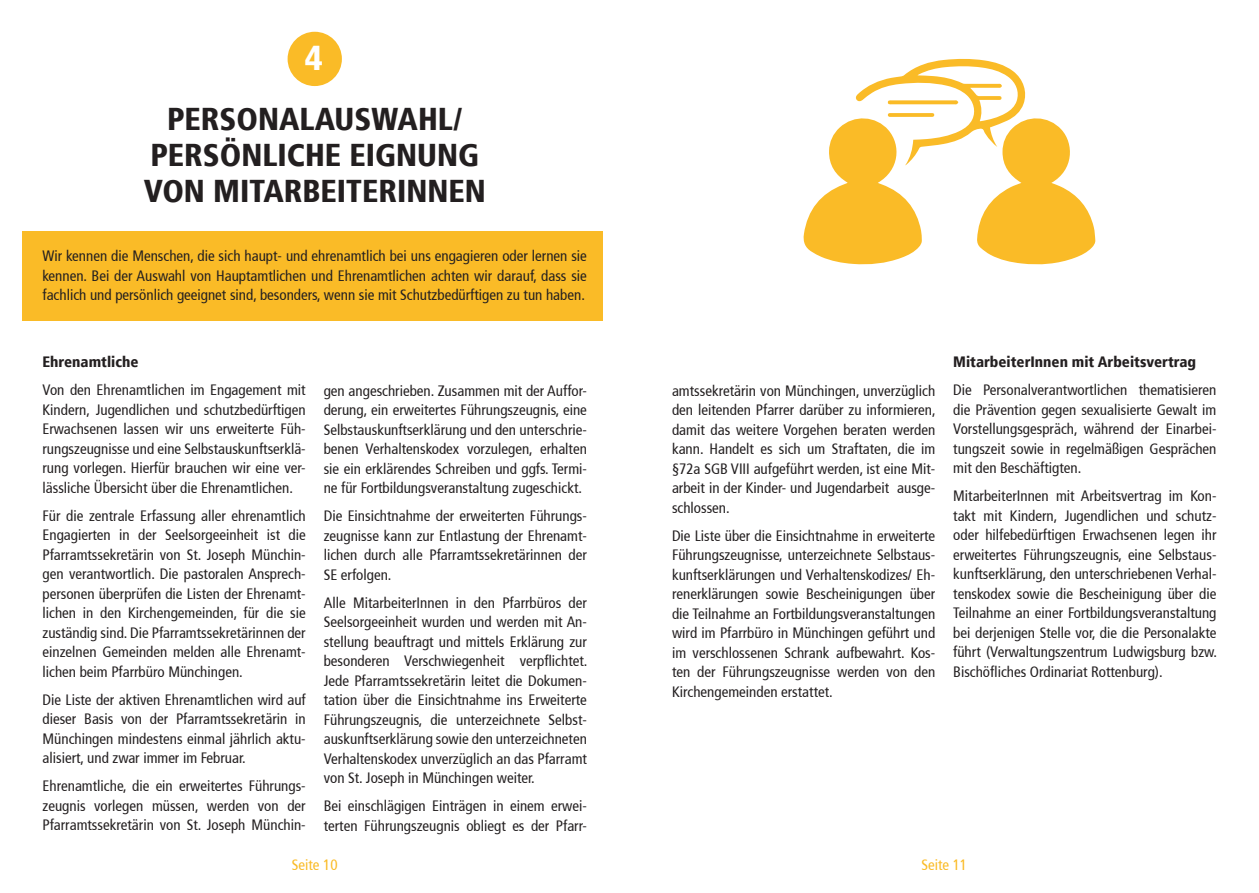
<style>
.page{position:relative;width:1259px;height:893px;background:#fff}
.page>*{position:absolute;margin:0;border:0;box-sizing:border-box;transform-origin:0 0}
.t1{font:900 condensed 34.5px "Frutiger";color:#fff}
.t2{font:900 condensed 31.5px/36px "Frutiger";color:#231f20;text-align:center}
.t3{font:condensed 15px/19.5px "Frutiger";color:#231f20;text-align:justify}
.t4{font:900 condensed 15px "Frutiger";color:#231f20}
.t5{font:condensed 15px "Frutiger";color:#fabb27}
</style>
<div class="page">
<div style="left:287px;top:32px;width:55px;height:54px;background:#fabb27;border-radius:50%"></div>
<div style="left:22px;top:231px;width:581px;height:89px;background:#fabb27"></div>
<svg style="left:803px;top:58px;width:292px;height:207px"></svg>
<p class="t1" style="left:305px;top:38px;width:19px">4</p>
<p class="t2" style="left:144px;top:101px;width:343px">PERSONALAUSWAHL/<br>PERSÖNLICHE EIGNUNG<br>VON MITARBEITERINNEN</p>
<p class="t3" style="left:43px;top:246px;width:546px">Wir kennen die Menschen, die sich haupt- und ehrenamtlich bei uns engagieren oder lernen sie kennen. Bei der Auswahl von Hauptamtlichen und Ehrenamtlichen achten wir darauf, dass sie fachlich und persönlich geeignet sind, besonders, wenn sie mit Schutzbedürftigen zu tun haben.</p>
<p class="t4" style="left:43px;top:353px;width:97px">Ehrenamtliche</p>
<p class="t3" style="left:43px;top:381px;width:265px">Von den Ehrenamtlichen im Engagement mit Kindern, Jugendlichen und schutzbedürftigen Erwachsenen lassen wir uns erweiterte Füh&shy;rungszeugnisse und eine Selbstauskunftserklä&shy;rung vorlegen. Hierfür brauchen wir eine ver&shy;lässliche Übersicht über die Ehrenamtlichen.</p>
<p class="t3" style="left:43px;top:506px;width:265px">Für die zentrale Erfassung aller ehrenamtlich Engagierten in der Seelsorgeeinheit ist die Pfarramtssekretärin von St. Joseph Münchin&shy;gen verantwortlich. Die pastoralen Ansprech&shy;personen überprüfen die Listen der Ehrenamt&shy;lichen in den Kirchengemeinden, für die sie zuständig sind. Die Pfarramtssekretärinnen der einzelnen Gemeinden melden alle Ehrenamt&shy;lichen beim Pfarrbüro Münchingen.</p>
<p class="t3" style="left:43px;top:690px;width:265px">Die Liste der aktiven Ehrenamtlichen wird auf dieser Basis von der Pfarramtssekretärin in Münchingen mindestens einmal jährlich aktu&shy;alisiert, und zwar immer im Februar.</p>
<p class="t3" style="left:43px;top:777px;width:265px">Ehrenamtliche, die ein erweitertes Führungs&shy;zeugnis vorlegen müssen, werden von der Pfarramtssekretärin von St. Joseph Münchin-</p>
<p class="t3" style="left:324px;top:381px;width:265px">gen angeschrieben. Zusammen mit der Auffor&shy;derung, ein erweitertes Führungszeugnis, eine Selbstauskunftserklärung und den unterschrie&shy;benen Verhaltenskodex vorzulegen, erhalten sie ein erklärendes Schreiben und ggfs. Termi&shy;ne für Fortbildungsveranstaltung zugeschickt.</p>
<p class="t3" style="left:324px;top:506px;width:265px">Die Einsichtnahme der erweiterten Führungs&shy;zeugnisse kann zur Entlastung der Ehrenamt&shy;lichen durch alle Pfarramtssekretärinnen der SE erfolgen.</p>
<p class="t3" style="left:324px;top:593px;width:265px">Alle MitarbeiterInnen in den Pfarrbüros der Seelsorgeeinheit wurden und werden mit An&shy;stellung beauftragt und mittels Erklärung zur besonderen Verschwiegenheit verpflichtet.<br>Jede Pfarramtssekretärin leitet die Dokumen&shy;tation über die Einsichtnahme ins Erweiterte Führungszeugnis, die unterzeichnete Selbst&shy;auskunftserklärung sowie den unterzeichneten Verhaltenskodex unverzüglich an das Pfarramt von St. Joseph in Münchingen weiter.</p>
<p class="t3" style="left:324px;top:797px;width:265px">Bei einschlägigen Einträgen in einem erwei&shy;terten Führungszeugnis obliegt es der Pfarr-</p>
<p class="t3" style="left:672px;top:381px;width:265px">amtssekretärin von Münchingen, unverzüglich den leitenden Pfarrer darüber zu informieren, damit das weitere Vorgehen beraten werden kann. Handelt es sich um Straftaten, die im §72a SGB VIII aufgeführt werden, ist eine Mit&shy;arbeit in der Kinder- und Jugendarbeit ausge&shy;schlossen.</p>
<p class="t3" style="left:672px;top:526px;width:265px">Die Liste über die Einsichtnahme in erweiterte Führungszeugnisse, unterzeichnete Selbstaus&shy;kunftserklärungen und Verhaltenskodizes/ Eh&shy;renerklärungen sowie Bescheinigungen über die Teilnahme an Fortbildungsveranstaltungen wird im Pfarrbüro in Münchingen geführt und im verschlossenen Schrank aufbewahrt. Kos&shy;ten der Führungszeugnisse werden von den Kirchengemeinden erstattet.</p>
<p class="t4" style="left:953px;top:353px;width:244px">MitarbeiterInnen mit Arbeitsvertrag</p>
<p class="t3" style="left:953px;top:381px;width:265px">Die Personalverantwortlichen thematisieren die Prävention gegen sexualisierte Gewalt im Vorstellungsgespräch, während der Einarbei&shy;tungszeit sowie in regelmäßigen Gesprächen mit den Beschäftigten.</p>
<p class="t3" style="left:953px;top:487px;width:265px">MitarbeiterInnen mit Arbeitsvertrag im Kon&shy;takt mit Kindern, Jugendlichen und schutz&shy;oder hilfebedürftigen Erwachsenen legen ihr erweitertes Führungszeugnis, eine Selbstaus&shy;kunftserklärung, den unterschriebenen Verhal&shy;tenskodex sowie die Bescheinigung über die Teilnahme an einer Fortbildungsveranstaltung bei derjenigen Stelle vor, die die Personalakte führt (Verwaltungszentrum Ludwigsburg bzw.<br>Bischöfliches Ordinariat Rottenburg).</p>
<p class="t5" style="left:292px;top:856px;width:47px">Seite 10</p>
<p class="t5" style="left:921px;top:856px;width:47px">Seite 11</p>
</div>
